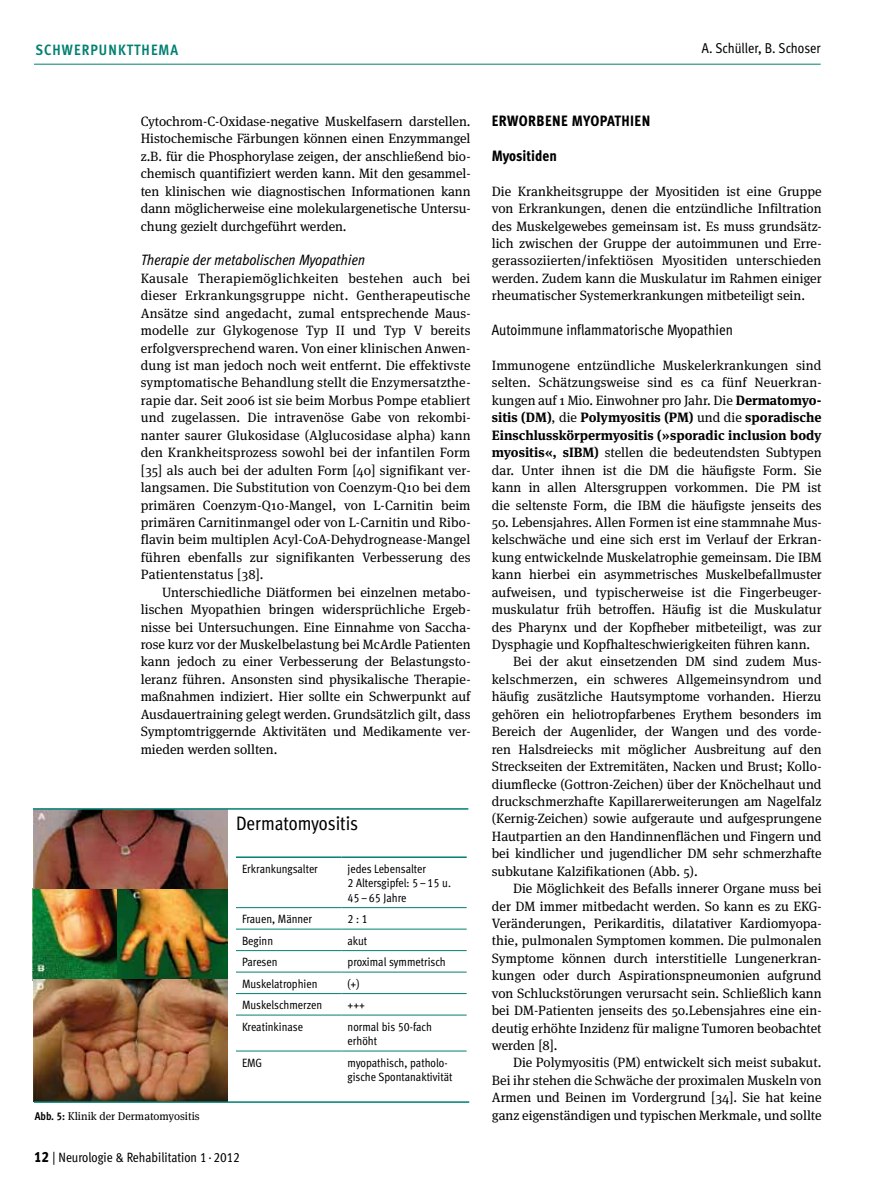
<style>
.page{position:relative;width:893px;height:1191px;background:#fff}
.page>*{position:absolute;margin:0;border:0;box-sizing:border-box;transform-origin:0 0}
.t1{font:19.5px "Meta Cond Book LF";color:#000}
.t2{font:15px "Meta Cond Book LF";color:#000}
.t3{font:italic 15px "Meta Cond Book Lf";color:#000}
.t4{font:15px "Meta Cond Extra Bold LF";letter-spacing:.015em;color:#000}
.t5{font:700 15px "Meta Cond";letter-spacing:.075em;color:#008071}
.t6{font:14.25px "Meta Cond Book LF";color:#000}
.t7{font:13.5px/17.4px "Meta Serif Pro";color:#000;text-align:justify}
.t8{font:13.5px "Meta Cond Book LF";color:#000}
.t9{font:12px/14.4px "Meta Cond Book LF";color:#000}
.t10{font:11.25px "Meta Serif Pro";color:#000}
.s1{font-weight:700}
.s2{font-family:"Meta Cond Bold LF"}
.s3{font-family:"Meta Cond Extra Bold LF";font-size:15px}
</style>
<div class="page">
<hr style="left:34px;top:64px;width:787px;height:1px;background:#008071">
<img style="left:33px;top:809px;width:195px;height:292px">
<hr style="left:236px;top:928px;width:106px;height:1px;background:#008071">
<hr style="left:342px;top:928px;width:125px;height:1px;background:#008071">
<hr style="left:236px;top:950px;width:106px;height:1px;background:#008071">
<hr style="left:342px;top:950px;width:125px;height:1px;background:#008071">
<hr style="left:236px;top:971px;width:106px;height:1px;background:#008071">
<hr style="left:342px;top:971px;width:125px;height:1px;background:#008071">
<hr style="left:236px;top:993px;width:106px;height:1px;background:#008071">
<hr style="left:342px;top:993px;width:125px;height:1px;background:#008071">
<hr style="left:236px;top:1014px;width:106px;height:1px;background:#008071">
<hr style="left:342px;top:1014px;width:125px;height:1px;background:#008071">
<hr style="left:236px;top:856px;width:106px;height:2px;background:#008071">
<hr style="left:342px;top:856px;width:125px;height:2px;background:#008071">
<hr style="left:236px;top:907px;width:106px;height:1px;background:#008071">
<hr style="left:342px;top:907px;width:125px;height:1px;background:#008071">
<hr style="left:236px;top:1050px;width:106px;height:1px;background:#008071">
<hr style="left:342px;top:1050px;width:125px;height:1px;background:#008071">
<hr style="left:34px;top:1101px;width:435px;height:1px;background:#008071">
<hr style="left:33px;top:808px;width:435px;height:1px;background:#008071">
<p class="t5" style="left:36px;top:41px;width:144px">SCHWERPUNKTTHEMA</p>
<p class="t6" style="left:702px;top:40px;width:120px">A. Schüller, B. Schoser</p>
<p class="t7" style="left:141px;top:112px;width:331px">Cytochrom-C-Oxidase-negative Muskelfasern darstellen.<br>Histochemische Färbungen können einen Enzymmangel z.B. für die Phosphorylase zeigen, der anschließend bio&shy;chemisch quantifiziert werden kann. Mit den gesammel&shy;ten klinischen wie diagnostischen Informationen kann dann möglicherweise eine molekulargenetische Untersu&shy;chung gezielt durchgeführt werden.</p>
<p class="t3" style="left:141px;top:252px;width:226px">Therapie der metabolischen Myopathien</p>
<p class="t7" style="left:141px;top:269px;width:331px">Kausale Therapiemöglichkeiten bestehen auch bei dieser Erkrankungsgruppe nicht. Gentherapeutische Ansätze sind angedacht, zumal entsprechende Maus&shy;modelle zur Glykogenose Typ II und Typ V bereits erfolgversprechend waren. Von einer klinischen Anwen&shy;dung ist man jedoch noch weit entfernt. Die effektivste symptomatische Behandlung stellt die Enzymersatzthe&shy;rapie dar. Seit 2006 ist sie beim Morbus Pompe etabliert und zugelassen. Die intravenöse Gabe von rekombi&shy;nanter saurer Glukosidase (Alglucosidase alpha) kann den Krankheitsprozess sowohl bei der infantilen Form [35] als auch bei der adulten Form [40] signifikant ver&shy;langsamen. Die Substitution von Coenzym-Q10 bei dem primären Coenzym-Q10-Mangel, von L-Carnitin beim primären Carnitinmangel oder von L-Carnitin und Ribo&shy;flavin beim multiplen Acyl-CoA-Dehydrognease-Mangel führen ebenfalls zur signifikanten Verbesserung des Patientenstatus [38].</p>
<p class="t7" style="left:141px;top:582px;width:331px;text-indent:21px">Unterschiedliche Diätformen bei einzelnen metabo&shy;lischen Myopathien bringen widersprüchliche Ergeb&shy;nisse bei Untersuchungen. Eine Einnahme von Saccha&shy;rose kurz vor der Muskelbelastung bei McArdle Patienten kann jedoch zu einer Verbesserung der Belastungsto&shy;leranz führen. Ansonsten sind physikalische Therapie&shy;maßnahmen indiziert. Hier sollte ein Schwerpunkt auf Ausdauertraining gelegt werden. Grundsätzlich gilt, dass Symptomtriggernde Aktivitäten und Medikamente ver&shy;mieden werden sollten.</p>
<h1 class="t1" style="left:236px;top:812px;width:124px">Dermatomyositis</h1>
<p class="t9" style="left:242px;top:861px;width:77px">Erkrankungsalter</p>
<p class="t9" style="left:348px;top:861px;width:105px">jedes Lebensalter<br>2 Altersgipfel: 5–15 u.<br>45–65 Jahre</p>
<p class="t9" style="left:242px;top:911px;width:72px">Frauen, Männer</p>
<p class="t9" style="left:348px;top:911px;width:22px">2 : 1</p>
<p class="t9" style="left:242px;top:933px;width:33px">Beginn</p>
<p class="t9" style="left:348px;top:933px;width:21px">akut</p>
<p class="t9" style="left:242px;top:954px;width:37px">Paresen</p>
<p class="t9" style="left:348px;top:954px;width:100px">proximal symmetrisch</p>
<p class="t9" style="left:242px;top:976px;width:77px">Muskelatrophien</p>
<p class="t9" style="left:348px;top:976px;width:13px">(+)</p>
<p class="t9" style="left:242px;top:997px;width:82px">Muskelschmerzen</p>
<p class="t9" style="left:348px;top:997px;width:19px">+++</p>
<p class="t9" style="left:242px;top:1019px;width:63px">Kreatinkinase</p>
<p class="t9" style="left:348px;top:1019px;width:86px">normal bis 50-fach erhöht</p>
<p class="t9" style="left:242px;top:1055px;width:22px">EMG</p>
<p class="t9" style="left:348px;top:1055px;width:106px">myopathisch, patholo&shy;gische Spontanaktivität</p>
<p class="t4" style="left:492px;top:112px;width:160px">ERWORBENE MYOPATHIEN</p>
<p class="t4" style="left:492px;top:147px;width:67px">MYOSITIDEN</p>
<p class="t7" style="left:492px;top:182px;width:331px">Die Krankheitsgruppe der Myositiden ist eine Gruppe von Erkrankungen, denen die entzündliche Infiltration des Muskelgewebes gemeinsam ist. Es muss grundsätz&shy;lich zwischen der Gruppe der autoimmunen und Erre&shy;gerassoziierten/infektiösen Myositiden unterschieden werden. Zudem kann die Muskulatur im Rahmen einiger rheumatischer Systemerkrankungen mitbeteiligt sein.</p>
<p class="t2" style="left:492px;top:321px;width:243px">Autoimmune inflammatorische Myopathien</p>
<p class="t7" style="left:492px;top:356px;width:331px">Immunogene entzündliche Muskelerkrankungen sind selten. Schätzungsweise sind es ca fünf Neuerkran&shy;kungen auf 1 Mio. Einwohner pro Jahr. Die <span class="s1">Dermatomyo&shy;sitis (DM)</span>, die <span class="s1">Polymyositis (PM)</span> und die <span class="s1">sporadische Einschlusskörpermyositis (»sporadic inclusion body myositis«, sIBM)</span> stellen die bedeutendsten Subtypen dar. Unter ihnen ist die DM die häufigste Form. Sie kann in allen Altersgruppen vorkommen. Die PM ist die seltenste Form, die IBM die häufigste jenseits des</p>
<p class="t7" style="left:492px;top:513px;width:331px">50. Lebensjahres. Allen Formen ist eine stammnahe Mus-</p>
<p class="t7" style="left:492px;top:530px;width:331px">kelschwäche und eine sich erst im Verlauf der Erkran-</p>
<p class="t7" style="left:492px;top:548px;width:331px">kung entwickelnde Muskelatrophie gemeinsam. Die IBM</p>
<p class="t7" style="left:492px;top:565px;width:331px">kann hierbei ein asymmetrisches Muskelbefallmuster</p>
<p class="t7" style="left:492px;top:582px;width:331px">aufweisen, und typischerweise ist die Fingerbeuger-</p>
<p class="t7" style="left:492px;top:600px;width:331px">muskulatur früh betroffen. Häufig ist die Muskulatur</p>
<p class="t7" style="left:492px;top:617px;width:331px">des Pharynx und der Kopfheber mitbeteiligt, was zur</p>
<p class="t7" style="left:492px;top:635px;width:320px">Dysphagie und Kopfhalteschwierigkeiten führen kann.</p>
<p class="t7" style="left:513px;top:652px;width:310px">Bei der akut einsetzenden DM sind zudem Mus-</p>
<p class="t7" style="left:492px;top:670px;width:331px">kelschmerzen, ein schweres Allgemeinsyndrom und</p>
<p class="t7" style="left:492px;top:687px;width:331px">häufig zusätzliche Hautsymptome vorhanden. Hierzu</p>
<p class="t7" style="left:492px;top:704px;width:331px">gehören ein heliotropfarbenes Erythem besonders im</p>
<p class="t7" style="left:492px;top:722px;width:331px">Bereich der Augenlider, der Wangen und des vorde-</p>
<p class="t7" style="left:492px;top:739px;width:331px">ren Halsdreiecks mit möglicher Ausbreitung auf den</p>
<p class="t7" style="left:492px;top:757px;width:331px">Streckseiten der Extremitäten, Nacken und Brust; Kollo-</p>
<p class="t7" style="left:492px;top:774px;width:331px">diumflecke (Gottron-Zeichen) über der Knöchelhaut und</p>
<p class="t7" style="left:492px;top:792px;width:331px">druckschmerzhafte Kapillarerweiterungen am Nagelfalz</p>
<p class="t7" style="left:492px;top:809px;width:331px">(Kernig-Zeichen) sowie aufgeraute und aufgesprungene</p>
<p class="t7" style="left:492px;top:826px;width:331px">Hautpartien an den Handinnenflächen und Fingern und</p>
<p class="t7" style="left:492px;top:844px;width:331px">bei kindlicher und jugendlicher DM sehr schmerzhafte</p>
<p class="t7" style="left:492px;top:861px;width:207px">subkutane Kalzifikationen (Abb. 5).</p>
<p class="t7" style="left:513px;top:879px;width:310px">Die Möglichkeit des Befalls innerer Organe muss bei</p>
<p class="t7" style="left:492px;top:896px;width:331px">der DM immer mitbedacht werden. So kann es zu EKG-</p>
<p class="t7" style="left:492px;top:914px;width:331px">Veränderungen, Perikarditis, dilatativer Kardiomyopa-</p>
<p class="t7" style="left:492px;top:931px;width:331px">thie, pulmonalen Symptomen kommen. Die pulmonalen</p>
<p class="t7" style="left:492px;top:948px;width:331px">Symptome können durch interstitielle Lungenerkran-</p>
<p class="t7" style="left:492px;top:966px;width:331px">kungen oder durch Aspirationspneumonien aufgrund</p>
<p class="t7" style="left:492px;top:983px;width:331px">von Schluckstörungen verursacht sein. Schließlich kann</p>
<p class="t7" style="left:492px;top:1001px;width:331px">bei DM-Patienten jenseits des 50.Lebensjahres eine ein-</p>
<p class="t7" style="left:492px;top:1018px;width:331px">deutig erhöhte Inzidenz für maligne Tumoren beobachtet</p>
<p class="t7" style="left:492px;top:1036px;width:67px">werden [8].</p>
<p class="t7" style="left:513px;top:1053px;width:310px">Die Polymyositis (PM) entwickelt sich meist subakut.</p>
<p class="t7" style="left:492px;top:1070px;width:331px">Bei ihr stehen die Schwäche der proximalen Muskeln von</p>
<p class="t7" style="left:492px;top:1088px;width:331px">Armen und Beinen im Vordergrund [34]. Sie hat keine</p>
<p class="t10" style="left:35px;top:1107px;width:166px"><span class="s2">Abb. 5:</span> Klinik der Dermatomyositis</p>
<p class="t7" style="left:492px;top:1105px;width:331px">ganz eigenständigen und typischen Merkmale, und sollte</p>
<p class="t8" style="left:34px;top:1149px;width:207px"><span class="s3">12</span> | Neurologie &amp; Rehabilitation 1·2012</p>
</div>
